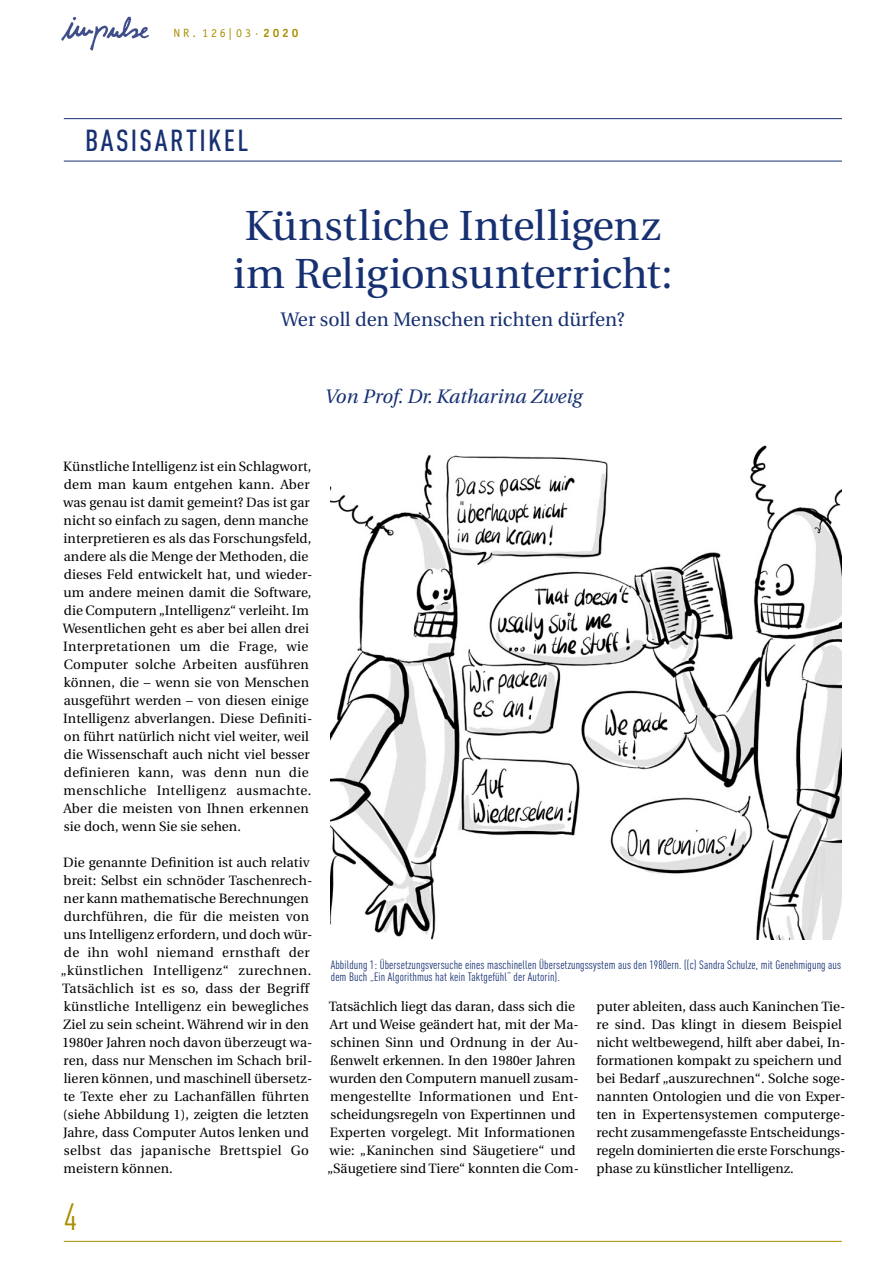
<style>
.page{position:relative;width:893px;height:1263px;background:#fff}
.page>*{position:absolute;margin:0;border:0;box-sizing:border-box;transform-origin:0 0}
.t1{font:42px/48px "Utopia";letter-spacing:-.005em;color:#163072}
.t2{font:37.5px "DIN Cond";color:#a98f00}
.t3{font:500 30px "DIN Cond";letter-spacing:.08em;color:#163072}
.t4{font:19.5px "Utopia";color:#163072}
.t5{font:italic 19.5px "Utopia";color:#163072}
.t6{font:13.5px/18px "Utopia";letter-spacing:.005em;color:#000}
.t7{font:12px/12.3px "DIN Cond";letter-spacing:.01em;color:#163072}
.t8{font:12px "Officina Sans";letter-spacing:.24em;color:#a98f00}
.s1{font-weight:700}
</style>
<div class="page">
<hr style="left:64px;top:1241px;width:778px;height:1px;background:#a98f00">
<img style="left:61px;top:17px;width:89px;height:34px">
<hr style="left:64px;top:118px;width:778px;height:1px;background:#163072">
<hr style="left:64px;top:161px;width:778px;height:1px;background:#163072">
<img style="left:330px;top:445px;width:512px;height:494px">
<p class="t8" style="left:173px;top:26px;width:127px">NR. 126|03·<span class="s1">2020</span></p>
<h3 class="t3" style="left:85px;top:120px;width:165px">BASISARTIKEL</h3>
<h1 class="t1" style="left:233px;top:202px;width:441px">Künstliche Intelligenz im Religionsunterricht:</h1>
<h3 class="t4" style="left:281px;top:309px;width:345px">Wer soll den Menschen richten dürfen?</h3>
<h3 class="t5" style="left:324px;top:386px;width:259px">Von Prof. Dr. Katharina Zweig</h3>
<p class="t6" style="left:63px;top:458px;width:251px">Künstliche Intelligenz ist ein Schlagwort, dem man kaum entgehen kann. Aber was genau ist damit gemeint? Das ist gar nicht so einfach zu sagen, denn manche interpretieren es als das Forschungsfeld, andere als die Menge der Methoden, die dieses Feld entwickelt hat, und wieder&shy;um andere meinen damit die Software, die Computern „Intelligenz“ verleiht. Im Wesentlichen geht es aber bei allen drei Interpretationen um die Frage, wie Computer solche Arbeiten ausführen können, die – wenn sie von Menschen ausgeführt werden – von diesen einige Intelligenz abverlangen. Diese Definiti&shy;on führt natürlich nicht viel weiter, weil die Wissenschaft auch nicht viel besser definieren kann, was denn nun die menschliche Intelligenz ausmachte.<br>Aber die meisten von Ihnen erkennen sie doch, wenn Sie sie sehen.</p>
<p class="t6" style="left:61px;top:854px;width:253px">Die genannte Definition ist auch relativ breit: Selbst ein schnöder Taschenrech&shy;ner kann mathematische Berechnungen durchführen, die für die meisten von uns Intelligenz erfordern, und doch wür&shy;de ihn wohl niemand ernsthaft der „künstlichen Intelligenz“ zurechnen.<br>Tatsächlich ist es so, dass der Begriff künstliche Intelligenz ein bewegliches Ziel zu sein scheint. Während wir in den 1980er Jahren noch davon überzeugt wa&shy;ren, dass nur Menschen im Schach bril&shy;lieren können, und maschinell übersetz&shy;te Texte eher zu Lachanfällen führten (siehe Abbildung 1), zeigten die letzten Jahre, dass Computer Autos lenken und selbst das japanische Brettspiel Go meistern können.</p>
<h2 class="t2" style="left:64px;top:1191px;width:15px">4</h2>
<p class="t7" style="left:331px;top:958px;width:512px">Abbildung 1: Übersetzungsversuche eines maschinellen Übersetzungssystem aus den 1980ern. ((c) Sandra Schulze, mit Genehmigung aus dem Buch „Ein Algorithmus hat kein Taktgefühl“ der Autorin).</p>
<p class="t6" style="left:327px;top:998px;width:253px">Tatsächlich liegt das daran, dass sich die Art und Weise geändert hat, mit der Ma&shy;schinen Sinn und Ordnung in der Au&shy;ßenwelt erkennen. In den 1980er Jahren wurden den Computern manuell zusam&shy;mengestellte Informationen und Ent&shy;scheidungsregeln von Expertinnen und Experten vorgelegt. Mit Informationen wie: „Kaninchen sind Säugetiere“ und „Säugetiere sind Tiere“ konnten die Com-</p>
<p class="t6" style="left:596px;top:998px;width:251px">puter ableiten, dass auch Kaninchen Tie&shy;re sind. Das klingt in diesem Beispiel nicht weltbewegend, hilft aber dabei, In&shy;formationen kompakt zu speichern und bei Bedarf „auszurechnen“. Solche soge&shy;nannten Ontologien und die von Exper&shy;ten in Expertensystemen computerge&shy;recht zusammengefasste Entscheidungs&shy;regeln dominierten die erste Forschungs&shy;phase zu künstlicher Intelligenz.</p>
</div>
